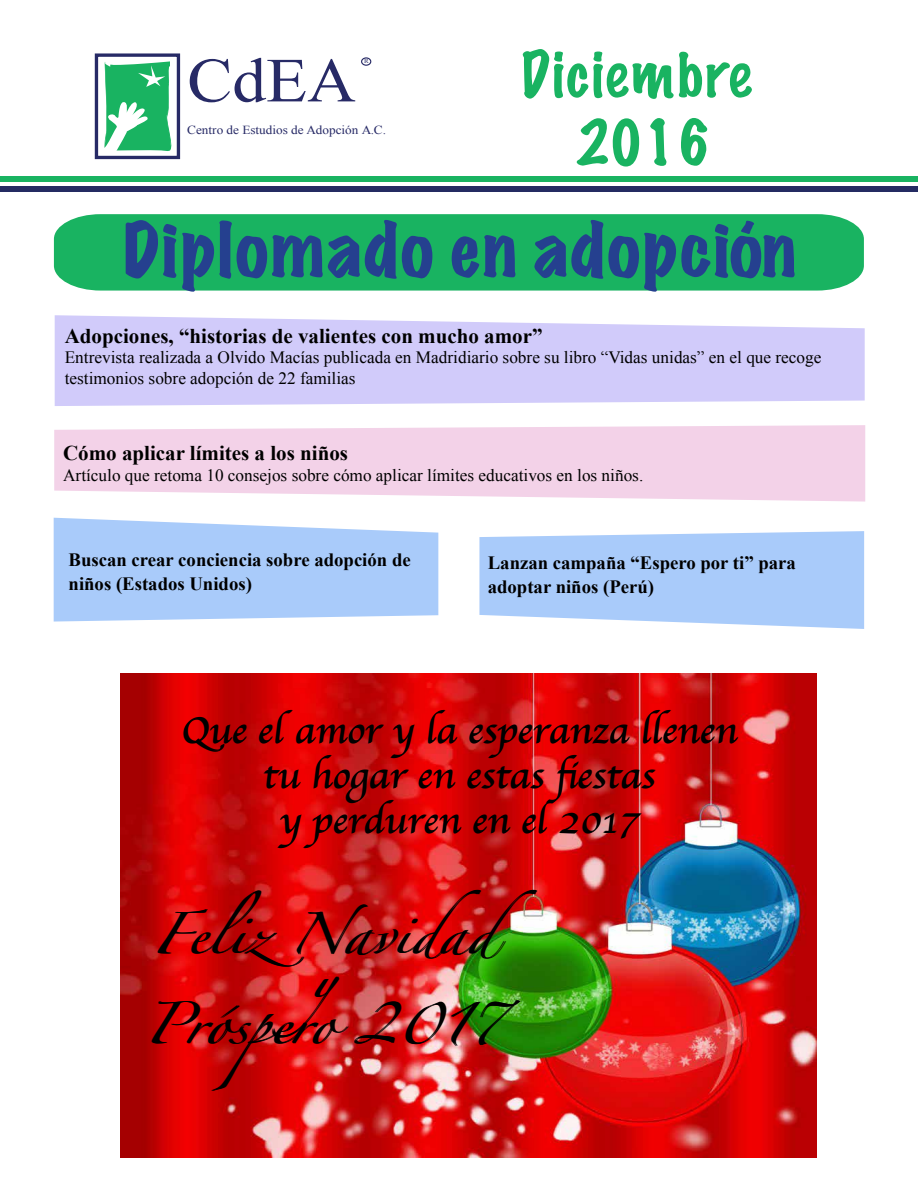
<style>
.page{position:relative;width:918px;height:1188px;background:#fff}
.page>*{position:absolute;margin:0;border:0;box-sizing:border-box;transform-origin:0 0}
.t1{font:expanded 67.5px "Marker Felt";letter-spacing:.03em;color:#25408f}
.t2{font:62.7px "Times New Roman";color:#272a66;scale:1.08 1}
.t3{font:100 58.2px "Marker Felt";letter-spacing:.035em;color:#19b361;scale:1.04 1}
.t4{font:100 56.85px "Marker Felt";color:#19b361;scale:1.04 1}
.t5{font:37.35px/44.8px "Apple Chancery";color:#000;text-align:center;scale:1.08 1}
.t6{font:37.35px "Zapfino";color:#000;scale:1.08 1}
.t7{font:700 21px "Times New Roman";color:#000}
.t8{font:700 18.75px/23.4px "Times New Roman";color:#000}
.t9{font:17.25px/20.7px "Times New Roman";color:#000}
.t10{font:12.3px "Times New Roman";color:#272a66;scale:1.08 1}
.t11{font:6.15px "Times New Roman";color:#272a66;scale:1.14 1}
</style>
<div class="page">
<div style="left:95px;top:53px;width:85px;height:106px;border:3px solid #272a66"></div>
<svg style="left:104px;top:61px;width:68px;height:90px"></svg>
<div style="left:361px;top:57px;width:10px;height:9px;border:1px solid #272a66;border-radius:50%"></div>
<div style="left:0;top:177px;width:918px;height:5px;background:#19b361"></div>
<div style="left:0;top:186px;width:918px;height:5px;background:#242b62"></div>
<svg style="left:54px;top:425px;width:811px;height:77px;fill:#f3d2e8"></svg>
<svg style="left:479px;top:531px;width:385px;height:98px"></svg>
<svg style="left:55px;top:315px;width:810px;height:91px;fill:#d1cbfa"></svg>
<svg style="left:54px;top:518px;width:384px;height:104px"></svg>
<img style="left:121px;top:674px;width:695px;height:483px">
<div style="left:54px;top:214px;width:810px;height:77px;background:#19b361"></div>
<p class="t11" style="left:364px;top:57px;width:6px">R</p>
<h3 class="t3" style="left:520px;top:34px;width:224px">Diciembre</h3>
<h3 class="t4" style="left:575px;top:104px;width:132px">2016</h3>
<h2 class="t2" style="left:187px;top:38px;width:158px">CdEA</h2>
<p class="t10" style="left:187px;top:121px;width:186px">Centro de Estudios de Adopción A.C.</p>
<h1 class="t1" style="left:123px;top:200px;width:675px">Diplomado en adopción</h1>
<p class="t7" style="left:65px;top:321px;width:479px">Adopciones, “historias de valientes con mucho amor”</p>
<p class="t9" style="left:65px;top:347px;width:758px">Entrevista realizada a Olvido Macías publicada en Madridiario sobre su libro “Vidas unidas” en el que recoge testimonios sobre adopción de 22 familias</p>
<p class="t7" style="left:63px;top:438px;width:286px">Cómo aplicar límites a los niños</p>
<p class="t9" style="left:63px;top:464px;width:582px">Artículo que retoma 10 consejos sobre cómo aplicar límites educativos en los niños.</p>
<p class="t8" style="left:69px;top:548px;width:344px">Buscan crear conciencia sobre adopción de niños (Estados Unidos)</p>
<p class="t8" style="left:488px;top:551px;width:310px">Lanzan campaña “Espero por ti” para adoptar niños (Perú)</p>
<h3 class="t5" style="left:181px;top:709px;width:516px">Que el amor y la esperanza llenen tu hogar en estas fiestas<br>y perduren en el 2017</h3>
<h3 class="t6" style="left:152px;top:918px;width:357px">FelizNavidad</h3>
<h3 class="t6" style="left:312px;top:963px;width:62px">y</h3>
<h3 class="t6" style="left:144px;top:1008px;width:333px">Próspero 2017</h3>
</div>
